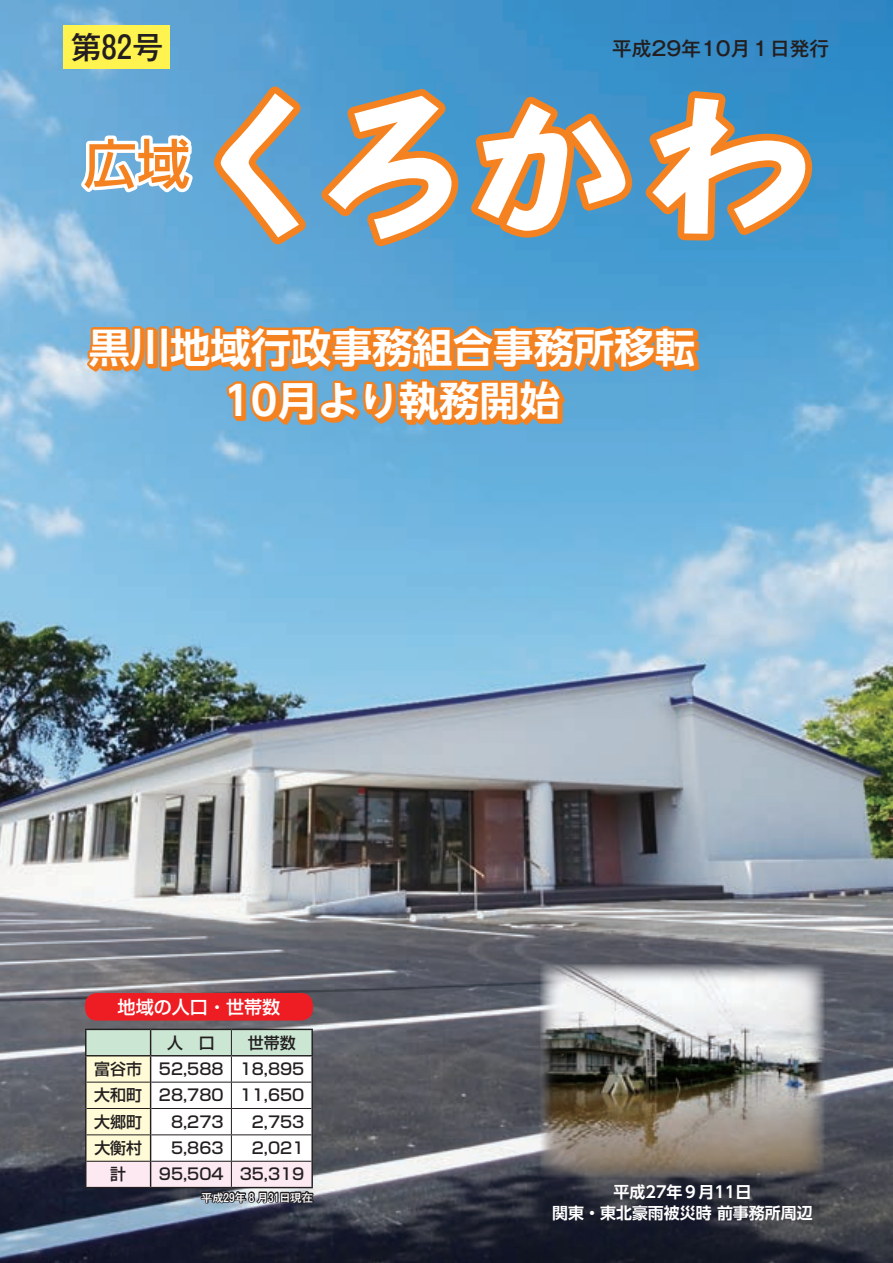
<style>
.page{position:relative;width:893px;height:1263px;background:#fff}
.page>*{position:absolute;margin:0;border:0;box-sizing:border-box;transform-origin:0 0}
.t1{font:165.9px "DFP Kaku Pop CID W7";color:#fff;scale:1.07 1}
.t2{font:500 53.1px "Shin Go Pr 6 N";color:#f58220}
.t3{font:700 40.35px/53.1px "UD Shin Go NT Pro De";color:#fff;text-align:center}
.t4{font:500 30.9px "Gothic MB101 Pr 6 N";color:#231f20}
.t5{font:500 19.65px "Gothic MB101 Pr 6 N";color:#231f20}
.t6{font:500 18px "Shin Go Pr 6 N";color:#fff}
.t7{font:500 15.9px/26.4px "Shin Go Pr 6 N";color:#231f20}
.t8{font:700 15.9px/20.2px "UD Shin Go NT Pro De";color:#fff;text-align:center}
.t9{font:500 11.1px "Gothic MB101 Pr 6 N";color:#fff}
</style>
<div class="page">
<img style="left:0;top:0;width:893px;height:1263px">
<svg style="left:540px;top:963px;width:286px;height:216px;background:#95918c"></svg>
<div style="left:85px;top:993px;width:228px;height:27px;background:#ee1d23;border-radius:12px"></div>
<svg style="left:85px;top:1029px;width:230px;height:188px"></svg>
<div style="left:64px;top:26px;width:106px;height:43px;background:#fff34f"></div>
<svg style="left:206px;top:74px;width:613px;height:182px;background:#7f9297"></svg>
<svg style="left:76px;top:130px;width:124px;height:69px"></svg>
<svg style="left:82px;top:321px;width:618px;height:106px;background:#b79572"></svg>
<h3 class="t4" style="left:71px;top:21px;width:94px">第82号</h3>
<p class="t5" style="left:612px;top:32px;width:219px">平成29年10月１日発行</p>
<h2 class="t2" style="left:84px;top:120px;width:108px">広域</h2>
<h1 class="t1" style="left:171px;top:77px;width:606px">くろかわ</h1>
<h3 class="t3" style="left:89px;top:320px;width:607px">黒川地域行政事務組合事務所移転<br>10月より執務開始</h3>
<p class="t6" style="left:118px;top:992px;width:164px">地域の人口・世帯数</p>
<p class="t7" style="left:167px;top:1028px;width:49px">人　口</p>
<p class="t7" style="left:94px;top:1028px;width:212px;text-indent:154px">世帯数富谷市 52,588 18,895大和町 28,780 11,650大郷町</p>
<p class="t7" style="left:171px;top:1107px;width:54px">8,273</p>
<p class="t7" style="left:252px;top:1107px;width:54px">2,753</p>
<p class="t7" style="left:94px;top:1134px;width:49px">大衡村</p>
<p class="t7" style="left:171px;top:1134px;width:54px">5,863</p>
<p class="t7" style="left:252px;top:1134px;width:54px">2,021</p>
<p class="t7" style="left:110px;top:1160px;width:17px">計</p>
<p class="t7" style="left:159px;top:1160px;width:147px">95,504 35,319</p>
<p class="t9" style="left:201px;top:1188px;width:113px">平成29年８月31日現在</p>
<p class="t8" style="left:552px;top:1182px;width:262px">平成27年９月11日<br>関東・東北豪雨被災時 前事務所周辺</p>
</div>
